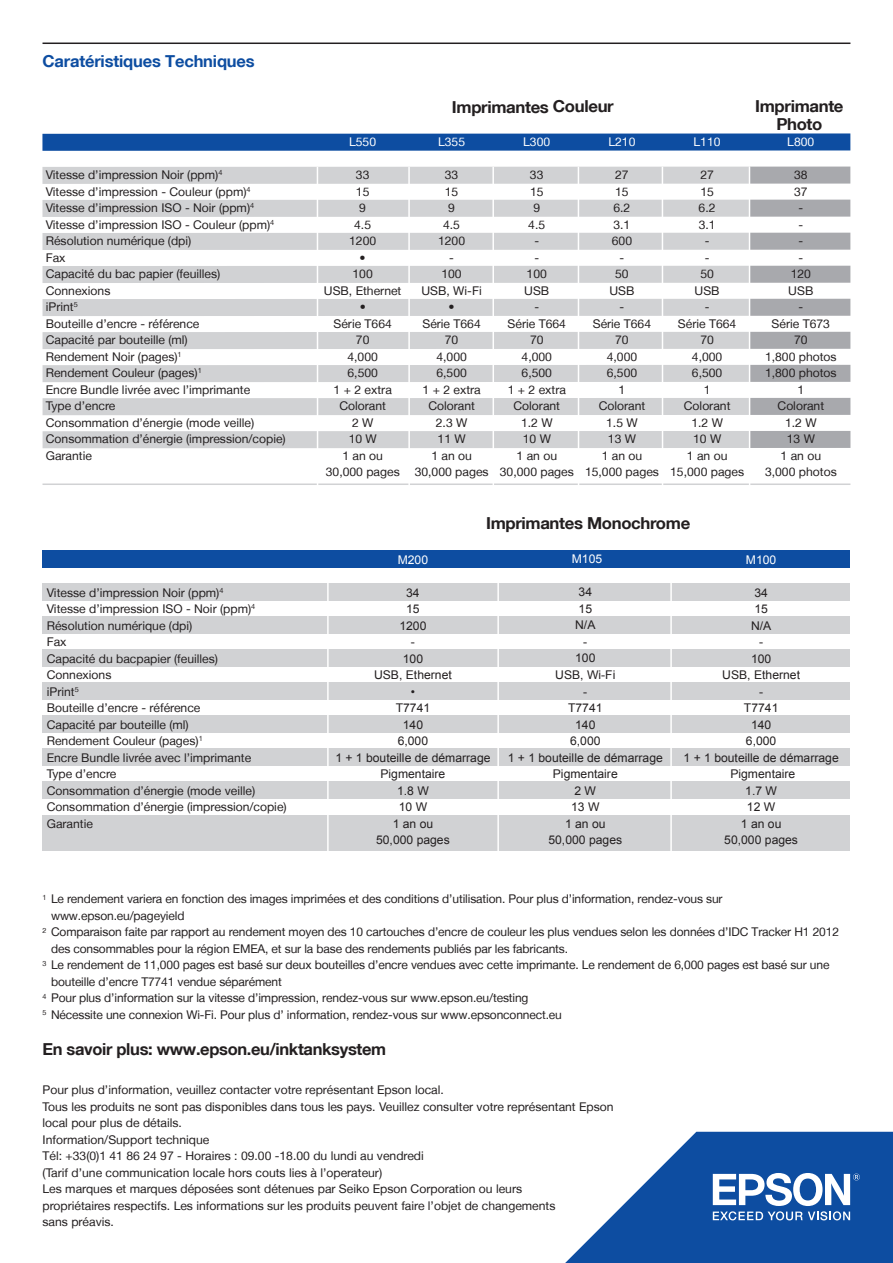
<style>
.page{position:relative;width:893px;height:1263px;background:#fff}
.page>*{position:absolute;margin:0;border:0;box-sizing:border-box;transform-origin:0 0}
.t1{font:700 16.5px/18px "Helvetica Neue LT";letter-spacing:-.02em;color:#231f20;text-align:center}
.t2{font:700 16.5px "Helvetica Neue LT";letter-spacing:-.01em;color:#0d4da1}
.t3{font:12px/16.5px "Helvetica Neue LT";color:#231f20;text-align:center}
.t4{font:12px/16.5px "Arial";color:#231f20;text-align:center}
.t5{font:12px "Helvetica Neue LT";color:#fff}
.t6{font:12px "Arial";color:#fff}
</style>
<div class="page">
<hr style="left:43px;top:483px;width:807px;height:2px;background:#d1d2d4">
<div style="left:750px;top:167px;width:100px;height:17px;background:#a8a9ad"></div>
<div style="left:750px;top:200px;width:100px;height:17px;background:#a8a9ad"></div>
<div style="left:750px;top:233px;width:100px;height:17px;background:#a8a9ad"></div>
<div style="left:750px;top:266px;width:100px;height:17px;background:#a8a9ad"></div>
<div style="left:750px;top:299px;width:100px;height:17px;background:#a8a9ad"></div>
<div style="left:750px;top:332px;width:100px;height:17px;background:#a8a9ad"></div>
<div style="left:750px;top:365px;width:100px;height:17px;background:#a8a9ad"></div>
<div style="left:750px;top:398px;width:100px;height:17px;background:#a8a9ad"></div>
<div style="left:750px;top:431px;width:100px;height:17px;background:#a8a9ad"></div>
<div style="left:42px;top:167px;width:707px;height:17px;background:#d1d2d4"></div>
<div style="left:42px;top:200px;width:707px;height:17px;background:#d1d2d4"></div>
<div style="left:42px;top:233px;width:707px;height:17px;background:#d1d2d4"></div>
<div style="left:43px;top:266px;width:706px;height:17px;background:#d1d2d4"></div>
<div style="left:43px;top:299px;width:706px;height:17px;background:#d1d2d4"></div>
<div style="left:43px;top:332px;width:706px;height:17px;background:#d1d2d4"></div>
<div style="left:43px;top:365px;width:706px;height:17px;background:#d1d2d4"></div>
<div style="left:43px;top:398px;width:706px;height:17px;background:#d1d2d4"></div>
<div style="left:43px;top:431px;width:706px;height:17px;background:#d1d2d4"></div>
<svg style="left:565px;top:1132px;width:328px;height:131px"></svg>
<div style="left:42px;top:133px;width:808px;height:18px;background:#0d4da1"></div>
<hr style="left:317px;top:167px;width:1px;height:327px;background:#fff">
<hr style="left:408px;top:167px;width:2px;height:327px;background:#fff">
<hr style="left:492px;top:167px;width:2px;height:327px;background:#fff">
<hr style="left:578px;top:167px;width:1px;height:327px;background:#fff">
<hr style="left:749px;top:167px;width:1px;height:327px;background:#fff">
<hr style="left:662px;top:167px;width:1px;height:327px;background:#fff">
<div style="left:43px;top:584px;width:807px;height:17px;background:#d1d2d4"></div>
<div style="left:43px;top:617px;width:807px;height:17px;background:#d1d2d4"></div>
<div style="left:43px;top:650px;width:807px;height:17px;background:#d1d2d4"></div>
<div style="left:43px;top:683px;width:807px;height:17px;background:#d1d2d4"></div>
<div style="left:43px;top:716px;width:807px;height:17px;background:#d1d2d4"></div>
<div style="left:43px;top:749px;width:807px;height:17px;background:#d1d2d4"></div>
<div style="left:43px;top:782px;width:807px;height:17px;background:#d1d2d4"></div>
<div style="left:43px;top:815px;width:807px;height:35px;background:#d1d2d4"></div>
<div style="left:43px;top:550px;width:807px;height:17px;background:#0d4da1"></div>
<hr style="left:327px;top:575px;width:2px;height:278px;background:#fff">
<hr style="left:497px;top:575px;width:2px;height:278px;background:#fff">
<hr style="left:670px;top:575px;width:2px;height:278px;background:#fff">
<hr style="left:43px;top:43px;width:807px;height:1px;background:#231f20">
<h1 class="t2" style="left:43px;top:51px;width:214px">Caratéristiques Techniques</h1>
<p class="t3" style="left:46px;top:167px;width:242px;text-align:left">Vitesse d’impression Noir (ppm)<sup>4<br></sup>Vitesse d’impression - Couleur (ppm)<sup>4<br></sup>Vitesse d’impression ISO - Noir (ppm)<sup>4<br></sup>Vitesse d’impression ISO - Couleur (ppm)<sup>4<br></sup>Résolution numérique (dpi)<br>Fax<br>Capacité du bac papier (feuilles)<br>Connexions<br>iPrint<sup>5<br></sup>Bouteille d’encre - référence<br>Capacité par bouteille (ml)<br>Rendement Noir (pages)<sup>1<br></sup>Rendement Couleur (pages)<sup>1<br></sup>Encre Bundle livrée avec l’imprimante<br>Type d’encre<br>Consommation d’énergie (mode veille)<br>Consommation d’énergie (impression/copie)<br>Garantie</p>
<p class="t3" style="left:47px;top:584px;width:241px;text-align:left">Vitesse d’impression Noir (ppm)<sup>4<br></sup>Vitesse d’impression ISO - Noir (ppm)<sup>4<br></sup>Résolution numérique (dpi)<br>Fax<br>Capacité du bacpapier (feuilles)<br>Connexions<br>iPrint<sup>5<br></sup>Bouteille d’encre - référence<br>Capacité par bouteille (ml)<br>Rendement Couleur (pages)<sup>1<br></sup>Encre Bundle livrée avec l’imprimante<br>Type d’encre<br>Consommation d’énergie (mode veille)<br>Consommation d’énergie (impression/copie)<br>Garantie</p>
<p class="t5" style="left:349px;top:135px;width:29px">L550</p>
<p class="t3" style="left:324px;top:167px;width:79px">33<br>15<br>9<br>4.5<br>1200<br>•<br>100<br>USB, Ethernet •<br>Série T664<br>70<br>4,000<br>6,500<br>1 + 2 extra<br>Colorant<br>2 W<br>10 W<br>1 an ou<br>30,000 pages</p>
<h1 class="t1" style="left:452px;top:97px;width:163px">Imprimantes Couleur</h1>
<p class="t5" style="left:438px;top:135px;width:29px">L355</p>
<p class="t3" style="left:415px;top:167px;width:75px">33<br>15<br>9<br>4.5<br>1200<br>-<br>100<br>USB, Wi-Fi<br>•<br>Série T664<br>70<br>4,000<br>6,500<br>1 + 2 extra<br>Colorant<br>2.3 W<br>11 W<br>1 an ou<br>30,000 pages</p>
<p class="t5" style="left:523px;top:135px;width:29px">L300</p>
<p class="t3" style="left:500px;top:167px;width:75px">33<br>15<br>9<br>4.5<br>-<br>-<br>100<br>USB<br>-<br>Série T664<br>70<br>4,000<br>6,500<br>1 + 2 extra<br>Colorant<br>1.2 W<br>10 W<br>1 an ou<br>30,000 pages</p>
<p class="t5" style="left:608px;top:135px;width:29px">L210</p>
<p class="t3" style="left:585px;top:167px;width:75px">27<br>15<br>6.2<br>3.1<br>600<br>-<br>50<br>USB<br>-<br>Série T664<br>70<br>4,000<br>6,500<br>1<br>Colorant<br>1.5 W<br>13 W<br>1 an ou<br>15,000 pages</p>
<p class="t5" style="left:693px;top:135px;width:29px">L110</p>
<p class="t3" style="left:670px;top:167px;width:75px">27<br>15<br>6.2<br>3.1<br>-<br>-<br>50<br>USB<br>-<br>Série T664<br>70<br>4,000<br>6,500<br>1<br>Colorant<br>1.2 W<br>10 W<br>1 an ou<br>15,000 pages</p>
<h1 class="t1" style="left:755px;top:97px;width:90px">Imprimante<br>Photo</h1>
<p class="t5" style="left:787px;top:135px;width:29px">L800</p>
<p class="t3" style="left:765px;top:167px;width:73px">38<br>37<br>-<br>-<br>-<br>-<br>120<br>USB<br>-<br>Série T673<br>70<br>1,800 photos<br>1,800 photos<br>1<br>Colorant<br>1.2 W<br>13 W<br>1 an ou<br>3,000 photos</p>
<h1 class="t1" style="left:486px;top:514px;width:206px">Imprimantes Monochrome</h1>
<p class="t6" style="left:398px;top:552px;width:32px">M200</p>
<p class="t4" style="left:335px;top:584px;width:157px">34<br>15<br>1200<br>-<br>100<br>USB, Ethernet<br>•<br>T7741<br>140<br>6,000<br>1 + 1 bouteille de démarrage<br>Pigmentaire<br>1.8 W<br>10 W<br>1 an ou<br>50,000 pages</p>
<p class="t6" style="left:572px;top:551px;width:32px">M105</p>
<p class="t4" style="left:508px;top:584px;width:157px">34<br>15<br>N/A<br>-<br>100<br>USB, Wi-Fi<br>-<br>T7741<br>140<br>6,000<br>1 + 1 bouteille de démarrage<br>Pigmentaire<br>2 W<br>13 W<br>1 an ou<br>50,000 pages</p>
<p class="t6" style="left:746px;top:551px;width:32px">M100</p>
<p class="t4" style="left:683px;top:584px;width:157px">34<br>15<br>N/A<br>-<br>100<br>USB, Ethernet<br>-<br>T7741<br>140<br>6,000<br>1 + 1 bouteille de démarrage<br>Pigmentaire<br>1.7 W<br>12 W<br>1 an ou<br>50,000 pages</p>
<p class="t3" style="left:43px;top:891px;width:681px"><sup>1</sup> Le rendement variera en fonction des images imprimées et des conditions d’utilisation. Pour plus d’information, rendez-vous sur</p>
<p class="t3" style="left:51px;top:907px;width:135px">www.epson.eu/pageyield</p>
<p class="t3" style="left:43px;top:924px;width:798px"><sup>2</sup> Comparaison faite par rapport au rendement moyen des 10 cartouches d’encre de couleur les plus vendues selon les données d’IDC Tracker H1 2012</p>
<p class="t3" style="left:51px;top:940px;width:519px">des consommables pour la région EMEA, et sur la base des rendements publiés par les fabricants.</p>
<p class="t3" style="left:43px;top:957px;width:788px"><sup>3</sup> Le rendement de 11,000 pages est basé sur deux bouteilles d’encre vendues avec cette imprimante. Le rendement de 6,000 pages est basé sur une</p>
<p class="t3" style="left:51px;top:973px;width:232px">bouteille d’encre T7741 vendue séparément</p>
<p class="t3" style="left:43px;top:990px;width:487px"><sup>4</sup> Pour plus d’information sur la vitesse d’impression, rendez-vous sur www.epson.eu/testing</p>
<p class="t3" style="left:43px;top:1006px;width:521px"><sup>5</sup> Nécessite une connexion Wi-Fi. Pour plus d’ information, rendez-vous sur www.epsonconnect.eu</p>
<h1 class="t1" style="left:43px;top:1039px;width:345px">En savoir plus: www.epson.eu/inktanksystem</h1>
<p class="t3" style="left:43px;top:1081px;width:573px;text-align:left">Pour plus d’information, veuillez contacter votre représentant Epson local.<br>Tous les produits ne sont pas disponibles dans tous les pays. Veuillez consulter votre représentant Epson local pour plus de détails.<br>Information/Support technique<br>Tél: +33(0)1 41 86 24 97 - Horaires : 09.00 -18.00 du lundi au vendredi<br>(Tarif d’une communication locale hors couts lies à l’operateur)<br>Les marques et marques déposées sont détenues par Seiko Epson Corporation ou leurs<br>propriétaires respectifs. Les informations sur les produits peuvent faire l’objet de changements<br>sans préavis.</p>
</div>
